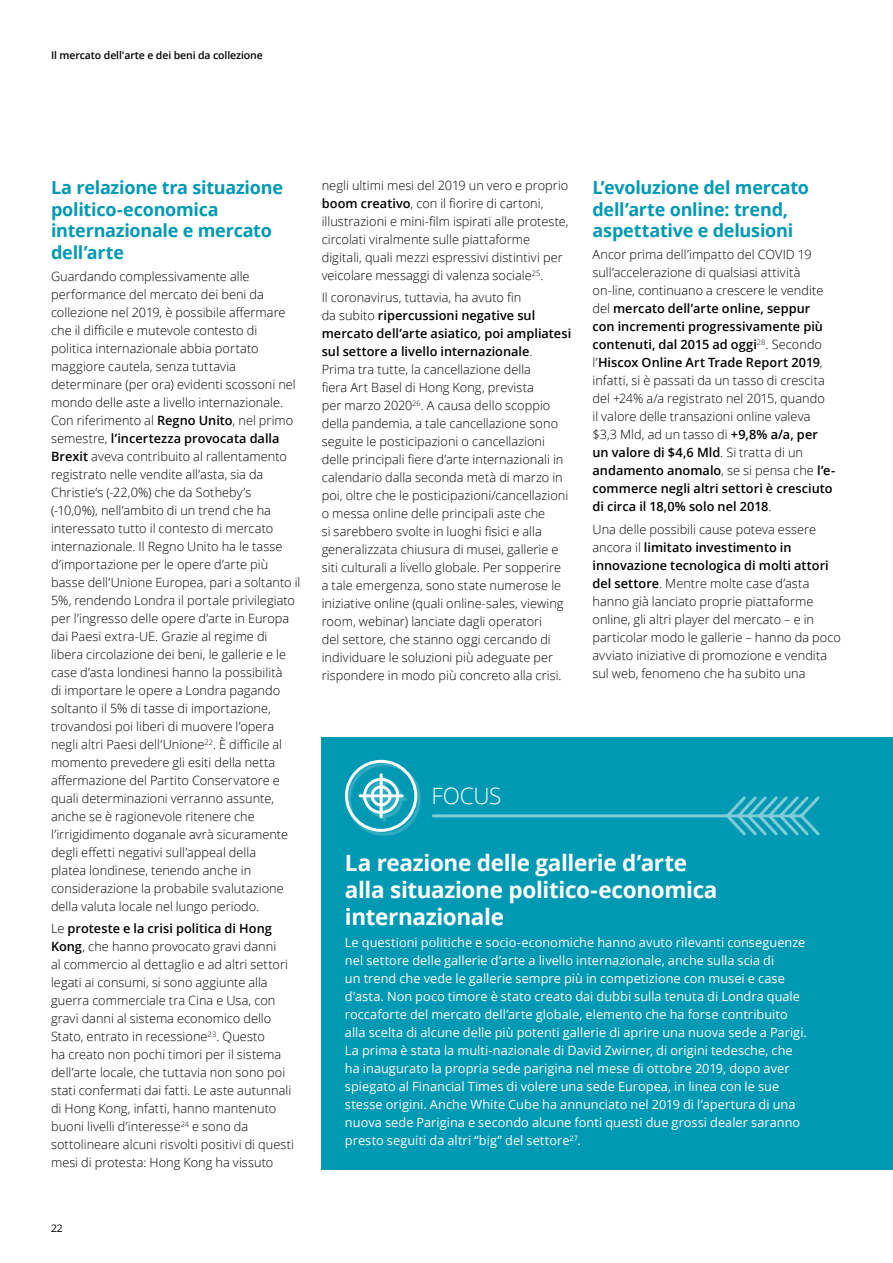
<style>
.page{position:relative;width:893px;height:1263px;background:#fff}
.page>*{position:absolute;margin:0;border:0;box-sizing:border-box;transform-origin:0 0}
.t1{font:700 22.5px/27px "Open Sans";letter-spacing:-.015em;color:#fff}
.t2{font:300 22.5px "Open Sans";letter-spacing:-.01em;color:#fff}
.t3{font:700 18px/21.6px "Open Sans";letter-spacing:-.015em;color:#0099b3}
.t4{font:300 12.75px/18px "Open Sans";letter-spacing:.005em;color:#000}
.t5{font:12.75px/18px "Open Sans";letter-spacing:.005em;color:#fff}
.t6{font:600 10.5px "Open Sans";letter-spacing:-.01em;color:#000}
.t7{font:10.5px "Open Sans";color:#000}
.s1{font-weight:600}
</style>
<div class="page">
<div style="left:322px;top:737px;width:571px;height:432px;background:#0099b3"></div>
<div style="left:347px;top:762px;width:74px;height:74px;background:#fff;opacity:.2"></div>
<svg style="left:345px;top:760px;width:72px;height:72px"></svg>
<svg style="left:432px;top:796px;width:388px;height:40px"></svg>
<p class="t6" style="left:51px;top:48px;width:213px">Il mercato dell'arte e dei beni da collezione</p>
<h2 class="t3" style="left:51px;top:176px;width:233px">La relazione tra situazione politico-economica internazionale e mercato dell’arte</h2>
<p class="t4" style="left:51px;top:267px;width:251px">Guardando complessivamente alle performance del mercato dei beni da collezione nel 2019, è possibile affermare che il difficile e mutevole contesto di politica internazionale abbia portato maggiore cautela, senza tuttavia determinare (per ora) evidenti scossoni nel mondo delle aste a livello internazionale.<br>Con riferimento al <span class="s1">Regno Unito</span>, nel primo semestre, <span class="s1">l’incertezza provocata dalla Brexit</span> aveva contribuito al rallentamento registrato nelle vendite all’asta, sia da Christie’s (-22,0%) che da Sotheby’s (-10,0%), nell’ambito di un trend che ha interessato tutto il contesto di mercato internazionale. Il Regno Unito ha le tasse d’importazione per le opere d’arte più basse dell’Unione Europea, pari a soltanto il 5%, rendendo Londra il portale privilegiato per l’ingresso delle opere d’arte in Europa dai Paesi extra-UE. Grazie al regime di libera circolazione dei beni, le gallerie e le case d’asta londinesi hanno la possibilità<br>di importare le opere a Londra pagando soltanto il 5% di tasse di importazione, trovandosi poi liberi di muovere l’opera negli altri Paesi dell’Unione<sup>22</sup>. È difficile al momento prevedere gli esiti della netta affermazione del Partito Conservatore e quali determinazioni verranno assunte, anche se è ragionevole ritenere che l’irrigidimento doganale avrà sicuramente degli effetti negativi sull’appeal della<br>platea londinese, tenendo anche in considerazione la probabile svalutazione della valuta locale nel lungo periodo.</p>
<p class="t4" style="left:51px;top:919px;width:244px">Le <span class="s1">proteste e la crisi politica di Hong Kong</span>, che hanno provocato gravi danni<br>al commercio al dettaglio e ad altri settori legati ai consumi, si sono aggiunte alla guerra commerciale tra Cina e Usa, con gravi danni al sistema economico dello Stato, entrato in recessione<sup>23</sup>. Questo<br>ha creato non pochi timori per il sistema dell’arte locale, che tuttavia non sono poi stati confermati dai fatti. Le aste autunnali di Hong Kong, infatti, hanno mantenuto buoni livelli d’interesse<sup>24</sup> e sono da sottolineare alcuni risvolti positivi di questi mesi di protesta: Hong Kong ha vissuto</p>
<p class="t7" style="left:51px;top:1221px;width:13px">22</p>
<p class="t4" style="left:322px;top:176px;width:248px">negli ultimi mesi del 2019 un vero e proprio <span class="s1">boom creativo</span>, con il fiorire di cartoni, illustrazioni e mini-film ispirati alle proteste, circolati viralmente sulle piattaforme digitali, quali mezzi espressivi distintivi per veicolare messaggi di valenza sociale<sup>25</sup>.</p>
<p class="t4" style="left:322px;top:288px;width:251px">Il coronavirus, tuttavia, ha avuto fin<br>da subito <span class="s1">ripercussioni negative sul mercato dell’arte asiatico, poi ampliatesi sul settore a livello internazionale</span>.<br>Prima tra tutte, la cancellazione della<br>fiera Art Basel di Hong Kong, prevista<br>per marzo 2020<sup>26</sup>. A causa dello scoppio della pandemia, a tale cancellazione sono seguite le posticipazioni o cancellazioni delle principali fiere d’arte internazionali in calendario dalla seconda metà di marzo in poi, oltre che le posticipazioni/cancellazioni o messa online delle principali aste che<br>si sarebbero svolte in luoghi fisici e alla generalizzata chiusura di musei, gallerie e siti culturali a livello globale. Per sopperire<br>a tale emergenza, sono state numerose le iniziative online (quali online-sales, viewing room, webinar) lanciate dagli operatori<br>del settore, che stanno oggi cercando di individuare le soluzioni più adeguate per rispondere in modo più concreto alla crisi.</p>
<h2 class="t3" style="left:592px;top:176px;width:218px">L’evoluzione del mercato dell’arte online: trend, aspettative e delusioni</h2>
<p class="t4" style="left:592px;top:245px;width:244px">Ancor prima dell’impatto del COVID 19 sull’accelerazione di qualsiasi attività on-line, continuano a crescere le vendite del <span class="s1">mercato dell’arte online, seppur con incrementi progressivamente più contenuti, dal 2015 ad oggi</span><sup>28</sup>. Secondo l’<span class="s1">Hiscox Online Art Trade Report 2019</span>, infatti, si è passati da un tasso di crescita del +24% a/a registrato nel 2015, quando<br>il valore delle transazioni online valeva $3,3 Mld, ad un tasso di <span class="s1">+9,8% a/a, per un valore di $4,6 Mld</span>. Si tratta di un <span class="s1">andamento anomalo</span>, se si pensa che <span class="s1">l’e&shy;commerce negli altri settori è cresciuto di circa il 18,0% solo nel 2018</span>.</p>
<p class="t4" style="left:592px;top:520px;width:250px">Una delle possibili cause poteva essere ancora il <span class="s1">limitato investimento in innovazione tecnologica di molti attori del settore</span>. Mentre molte case d’asta hanno già lanciato proprie piattaforme online, gli altri player del mercato – e in particolar modo le gallerie – hanno da poco avviato iniziative di promozione e vendita sul web, fenomeno che ha subito una</p>
<h1 class="t2" style="left:431px;top:781px;width:71px">FOCUS</h1>
<h1 class="t1" style="left:345px;top:848px;width:374px">La reazione delle gallerie d’arte alla situazione politico-economica internazionale</h1>
<p class="t5" style="left:345px;top:933px;width:464px">Le questioni politiche e socio-economiche hanno avuto rilevanti conseguenze nel settore delle gallerie d’arte a livello internazionale, anche sulla scia di<br>un trend che vede le gallerie sempre più in competizione con musei e case d’asta. Non poco timore è stato creato dai dubbi sulla tenuta di Londra quale roccaforte del mercato dell’arte globale, elemento che ha forse contribuito alla scelta di alcune delle più potenti gallerie di aprire una nuova sede a Parigi.<br>La prima è stata la multi-nazionale di David Zwirner, di origini tedesche, che ha inaugurato la propria sede parigina nel mese di ottobre 2019, dopo aver spiegato al Financial Times di volere una sede Europea, in linea con le sue stesse origini. Anche White Cube ha annunciato nel 2019 di l’apertura di una nuova sede Parigina e secondo alcune fonti questi due grossi dealer saranno presto seguiti da altri “big” del settore<sup>27</sup>.</p>
</div>
